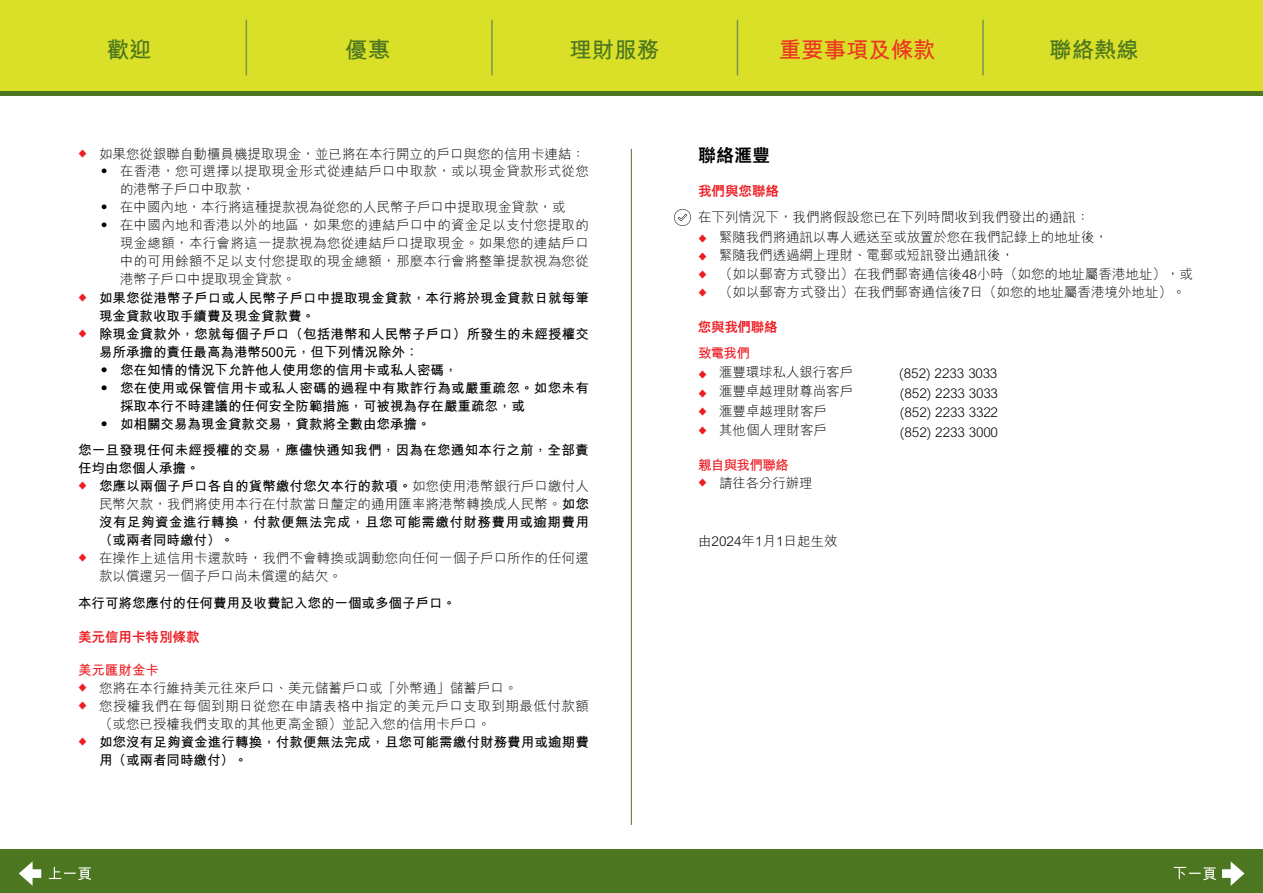
<style>
.page{position:relative;width:1263px;height:893px;background:#fff}
.page>*{position:absolute;margin:0;border:0;box-sizing:border-box;transform-origin:0 0}
.t1{font:700 22.5px "M Hei H Kfor HSBC";letter-spacing:-.005em;color:#4c7620}
.t2{font:700 22.5px "M Hei H Kfor HSBC";letter-spacing:-.005em;color:#ee3524}
.t3{font:800 18px "M Hei H Kfor HSBC";color:#000}
.t4{font:300 13.5px/18px "M Hei H Kfor HSBC";color:#000}
.t5{font:700 13.5px/18px "M Hei H Kfor HSBC";letter-spacing:.01em;color:#000}
.t6{font:300 13.5px/18px "M Hei H Kfor HSBC";letter-spacing:.04em;color:#000}
.t7{font:300 13.5px/18px "M Hei H Kfor HSBC";letter-spacing:.02em;color:#000}
.t8{font:800 13.5px "M Hei H Kfor HSBC";color:#ed1d24}
.t9{font:700 13.5px "M Hei H Kfor HSBC";letter-spacing:-.045em;color:#ed1d24}
.t10{font:300 9px/18px "M Hei H Kfor HSBC";color:#ed1d24;text-align:justify}
.s1{font-size:9px;color:#ed1d24}
.s2{font-weight:300;font-size:9px;color:#ed1d24}
.s3{font-weight:300}
</style>
<div class="page">
<div style="left:0;top:849px;width:1263px;height:44px;background:#4c7620"></div>
<hr style="left:631px;top:149px;width:1px;height:676px;background:#4c7620">
<svg style="left:674px;top:209px;width:17px;height:17px"></svg>
<svg style="left:0;top:90px;width:1263px;height:6px;fill:#4c7620"></svg>
<div style="left:0;top:0;width:1263px;height:90px;background:#d9e027"></div>
<hr style="left:246px;top:20px;width:1px;height:55px;background:#799754">
<hr style="left:491px;top:20px;width:2px;height:55px;background:#799754">
<hr style="left:737px;top:20px;width:1px;height:55px;background:#799754">
<hr style="left:982px;top:20px;width:2px;height:55px;background:#799754">
<svg style="left:1222px;top:861px;width:22px;height:25px"></svg>
<svg style="left:19px;top:861px;width:22px;height:25px"></svg>
<svg style="left:49px;top:867px;width:42px;height:13px"></svg>
<svg style="left:1174px;top:867px;width:42px;height:13px"></svg>
<h1 class="t1" style="left:107px;top:33px;width:46px">歡迎</h1>
<h1 class="t1" style="left:345px;top:33px;width:46px">優惠</h1>
<h1 class="t1" style="left:569px;top:33px;width:91px">理財服務</h1>
<h1 class="t2" style="left:779px;top:33px;width:158px">重要事項及條款</h1>
<h1 class="t1" style="left:1049px;top:33px;width:91px">聯絡熱線</h1>
<p class="t4" style="left:78px;top:144px;width:509px"><span class="s1">◆</span> 如果您從銀聯自動櫃員機提取現金，並已將在本行開立的戶口與您的信用卡連結：</p>
<p class="t7" style="left:120px;top:162px;width:470px;text-indent:-23px">• 在香港，您可選擇以提取現金形式從連結戶口中取款，或以現金貸款形式從您的港幣子戶口中取款，</p>
<p class="t4" style="left:98px;top:198px;width:470px">• 在中國內地，本行將這種提款視為從您的人民幣子戶口中提取現金貸款，或</p>
<p class="t4" style="left:120px;top:216px;width:470px;text-align:justify;text-indent:-23px">• 在中國內地和香港以外的地區，如果您的連結戶口中的資金足以支付您提取的現金總額，本行會將這一提款視為您從連結戶口提取現金。如果您的連結戶口中的可用餘額不足以支付您提取的現金總額，那麼本行會將整筆提款視為您從港幣子戶口中提取現金貸款。</p>
<p class="t5" style="left:99px;top:287px;width:491px;text-indent:-21px"><span class="s2">◆</span> 如果您從港幣子戶口或人民幣子戶口中提取現金貸款，本行將於現金貸款日就每筆現金貸款收取手續費及現金貸款費。</p>
<p class="t5" style="left:99px;top:323px;width:491px;text-indent:-21px"><span class="s2">◆</span> 除現金貸款外，您就每個子戶口（包括港幣和人民幣子戶口）所發生的未經授權交易所承擔的責任最高為港幣500元，但下列情況除外：</p>
<p class="t5" style="left:98px;top:359px;width:362px">• 您在知情的情況下允許他人使用您的信用卡或私人密碼，</p>
<p class="t5" style="left:120px;top:377px;width:470px;text-indent:-23px">• 您在使用或保管信用卡或私人密碼的過程中有欺詐行為或嚴重疏忽。如您未有採取本行不時建議的任何安全防範措施，可被視為存在嚴重疏忽，或</p>
<p class="t5" style="left:78px;top:409px;width:512px;line-height:26.5px;text-indent:19px">• 如相關交易為現金貸款交易，貸款將全數由您承擔。<br>您一旦發現任何未經授權的交易，應儘快通知我們，因為在您通知本行之前，全部責</p>
<p class="t5" style="left:78px;top:458px;width:123px">任均由您個人承擔。</p>
<p class="t5" style="left:99px;top:476px;width:491px;text-align:justify;text-indent:-21px"><span class="s2">◆</span> 您應以兩個子戶口各自的貨幣繳付您欠本行的款項。<span class="s3">如您使用港幣銀行戶口繳付人民幣欠款，我們將使用本行在付款當日釐定的通用匯率將港幣轉換成人民幣。</span>如您沒有足夠資金進行轉換，付款便無法完成，且您可能需繳付財務費用或逾期費用（或兩者同時繳付）。</p>
<p class="t4" style="left:99px;top:549px;width:491px;text-indent:-21px"><span class="s1">◆</span> 在操作上述信用卡還款時，我們不會轉換或調動您向任何一個子戶口所作的任何還款以償還另一個子戶口尚未償還的結欠。</p>
<p class="t5" style="left:78px;top:592px;width:380px">本行可將您應付的任何費用及收費記入您的一個或多個子戶口。</p>
<p class="t8" style="left:78px;top:630px;width:123px">美元信用卡特別條款</p>
<p class="t9" style="left:78px;top:660px;width:82px">美元匯財金卡</p>
<p class="t4" style="left:78px;top:679px;width:441px"><span class="s1">◆</span> 您將在本行維持美元往來戶口、美元儲蓄戶口或「外幣通」儲蓄戶口。</p>
<p class="t6" style="left:99px;top:697px;width:491px;text-indent:-21px"><span class="s1">◆</span> 您授權我們在每個到期日從您在申請表格中指定的美元戶口支取到期最低付款額（或您已授權我們支取的其他更高金額）並記入您的信用卡戶口。</p>
<p class="t5" style="left:99px;top:732px;width:491px;text-indent:-21px"><span class="s2">◆</span> 如您沒有足夠資金進行轉換，付款便無法完成，且您可能需繳付財務費用或逾期費用（或兩者同時繳付）。</p>
<h2 class="t3" style="left:698px;top:147px;width:73px">聯絡滙豐</h2>
<p class="t8" style="left:698px;top:184px;width:82px">我們與您聯絡</p>
<p class="t4" style="left:698px;top:208px;width:393px">在下列情況下，我們將假設您已在下列時間收到我們發出的通訊：</p>
<p class="t4" style="left:719px;top:227px;width:475px;line-height:18.5px;text-indent:-21px"><span class="s1">◆</span> 緊隨我們將通訊以專人遞送至或放置於您在我們記錄上的地址後，<br>緊隨我們透過網上理財、電郵或短訊發出通訊後，<br>（如以郵寄方式發出）在我們郵寄通信後48小時（如您的地址屬香港地址），或</p>
<p class="t4" style="left:719px;top:282px;width:468px">（如以郵寄方式發出）在我們郵寄通信後7日（如您的地址屬香港境外地址）。</p>
<p class="t10" style="left:698px;top:247px;width:10px">◆ ◆ ◆</p>
<p class="t8" style="left:698px;top:320px;width:81px">您與我們聯絡</p>
<p class="t9" style="left:698px;top:343px;width:53px">致電我們</p>
<p class="t4" style="left:719px;top:362px;width:136px;line-height:19.2px;text-indent:-21px"><span class="s1">◆</span> 滙豐環球私人銀行客戶滙豐卓越理財尊尚客戶滙豐卓越理財客戶<br>其他個人理財客戶</p>
<p class="t10" style="left:698px;top:384px;width:10px;line-height:18.8px">◆ ◆ ◆</p>
<p class="t9" style="left:698px;top:455px;width:92px">親自與我們聯絡</p>
<p class="t4" style="left:698px;top:474px;width:116px"><span class="s1">◆</span> 請往各分行辦理</p>
<p class="t4" style="left:698px;top:531px;width:141px">由2024年1月1日起生效</p>
<p class="t4" style="left:899px;top:363px;width:100px;line-height:19.5px;text-align:justify">(852) 2233 3033 (852) 2233 3033 (852) 2233 3322 (852) 2233 3000</p>
</div>
